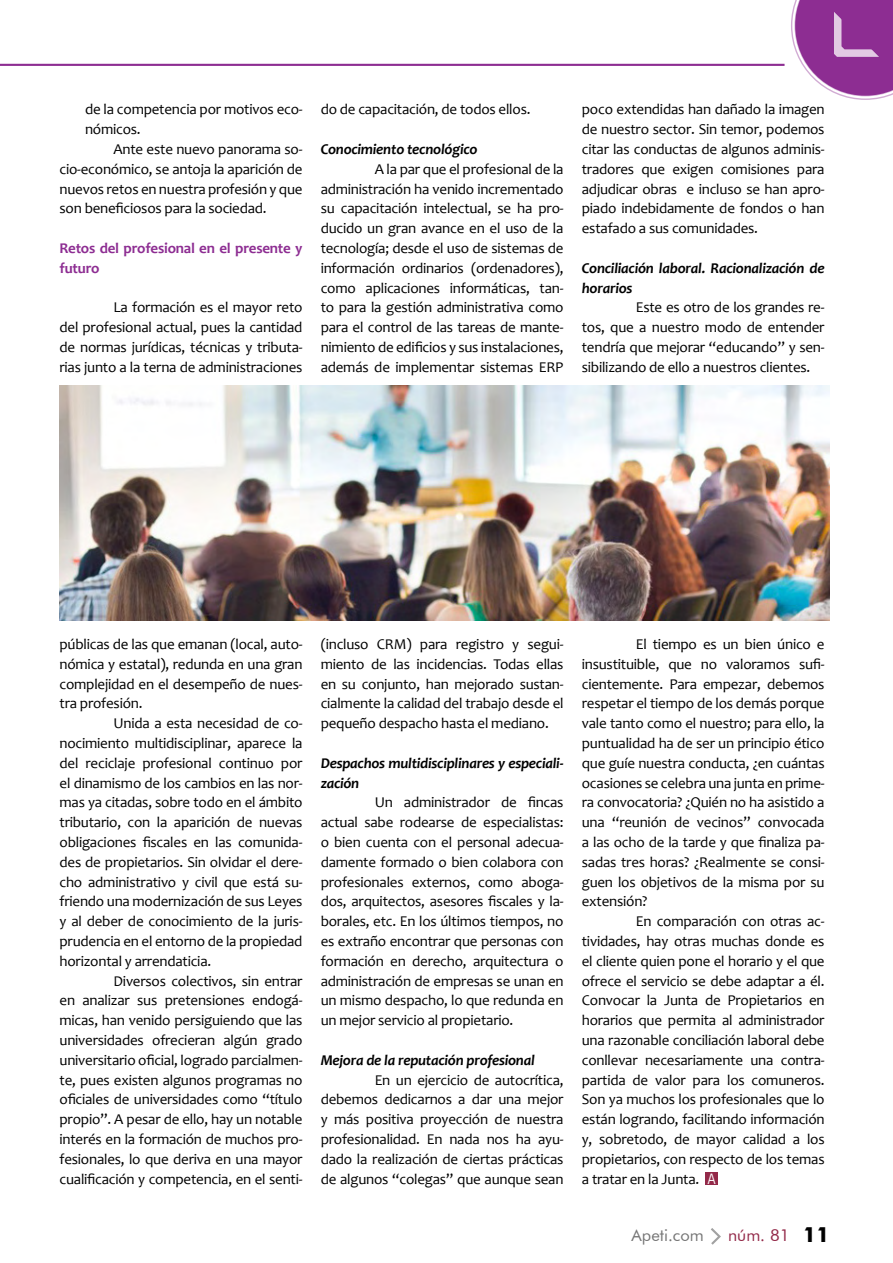
<style>
.page{position:relative;width:893px;height:1263px;background:#fff}
.page>*{position:absolute;margin:0;border:0;box-sizing:border-box;transform-origin:0 0}
.t1{font:16.5px "Futura BT";color:#757575}
.t2{font:16.5px "Futura BT";color:#932949}
.t3{font:15px/19.8px "Candara";letter-spacing:-.015em;color:#000;text-align:justify}
.t4{font:italic 700 15px/19.8px "Candara";letter-spacing:-.015em;color:#000}
.t5{font:700 15px/19.8px "Candara";letter-spacing:-.015em;color:#8d2d92}
.s1{font-family:"Armata";font-size:13.95px;color:#fff}
.s2{font-weight:700;font-size:21px;color:#000}
</style>
<div class="page">
<svg style="left:711px;top:1228px;width:10px;height:17px"></svg>
<div style="left:705px;top:1172px;width:13px;height:13px;background:#932949"></div>
<hr style="left:0;top:64px;width:784px;height:2px;background:#8d2d92">
<svg style="left:791px;top:0;width:102px;height:100px"></svg>
<img style="left:60px;top:386px;width:769px;height:235px">
<p class="t3" style="left:85px;top:99px;width:219px">de la competencia por motivos eco&shy;nómicos.</p>
<p class="t3" style="left:60px;top:139px;width:245px;text-indent:54px">Ante este nuevo panorama so&shy;cio-económico, se antoja la aparición de nuevos retos en nuestra profesión y que son beneficiosos para la sociedad.</p>
<p class="t5" style="left:60px;top:238px;width:245px">Retos del profesional en el presente y futuro</p>
<p class="t3" style="left:60px;top:297px;width:245px;text-indent:54px">La formación es el mayor reto del profesional actual, pues la cantidad de normas jurídicas, técnicas y tributa&shy;rias junto a la terna de administraciones</p>
<p class="t3" style="left:321px;top:99px;width:211px">do de capacitación, de todos ellos.</p>
<p class="t4" style="left:321px;top:139px;width:158px">Conocimiento tecnológico</p>
<p class="t3" style="left:321px;top:159px;width:244px;text-indent:54px">A la par que el profesional de la administración ha venido incrementado su capacitación intelectual, se ha pro&shy;ducido un gran avance en el uso de la tecnología; desde el uso de sistemas de información ordinarios (ordenadores), como aplicaciones informáticas, tan&shy;to para la gestión administrativa como para el control de las tareas de mante&shy;nimiento de edificios y sus instalaciones, además de implementar sistemas ERP</p>
<p class="t3" style="left:582px;top:99px;width:244px">poco extendidas han dañado la imagen de nuestro sector. Sin temor, podemos citar las conductas de algunos adminis&shy;tradores que exigen comisiones para adjudicar obras e incluso se han apro&shy;piado indebidamente de fondos o han estafado a sus comunidades.</p>
<p class="t4" style="left:582px;top:258px;width:244px">Conciliación laboral. Racionalización de horarios</p>
<p class="t3" style="left:582px;top:297px;width:244px;text-indent:54px">Este es otro de los grandes re&shy;tos, que a nuestro modo de entender tendría que mejorar “educando” y sen&shy;sibilizando de ello a nuestros clientes.</p>
<p class="t3" style="left:60px;top:634px;width:245px">públicas de las que emanan (local, auto&shy;nómica y estatal), redunda en una gran complejidad en el desempeño de nues&shy;tra profesión.</p>
<p class="t3" style="left:60px;top:713px;width:245px;text-indent:54px">Unida a esta necesidad de co&shy;nocimiento multidisciplinar, aparece la del reciclaje profesional continuo por el dinamismo de los cambios en las nor&shy;mas ya citadas, sobre todo en el ámbito tributario, con la aparición de nuevas obligaciones fiscales en las comunida&shy;des de propietarios. Sin olvidar el dere&shy;cho administrativo y civil que está su&shy;friendo una modernización de sus Leyes y al deber de conocimiento de la juris&shy;prudencia en el entorno de la propiedad horizontal y arrendaticia.</p>
<p class="t3" style="left:60px;top:971px;width:245px;text-indent:54px">Diversos colectivos, sin entrar en analizar sus pretensiones endogá&shy;micas, han venido persiguiendo que las universidades ofrecieran algún grado universitario oficial, logrado parcialmen&shy;te, pues existen algunos programas no oficiales de universidades como “título propio”. A pesar de ello, hay un notable interés en la formación de muchos pro&shy;fesionales, lo que deriva en una mayor cualificación y competencia, en el senti-</p>
<p class="t3" style="left:321px;top:634px;width:244px">(incluso CRM) para registro y segui&shy;miento de las incidencias. Todas ellas en su conjunto, han mejorado sustan&shy;cialmente la calidad del trabajo desde el pequeño despacho hasta el mediano.</p>
<p class="t4" style="left:321px;top:753px;width:244px">Despachos multidisciplinares y especiali&shy;zación</p>
<p class="t3" style="left:321px;top:792px;width:244px;text-indent:54px">Un administrador de fincas actual sabe rodearse de especialistas: o bien cuenta con el personal adecua&shy;damente formado o bien colabora con profesionales externos, como aboga&shy;dos, arquitectos, asesores fiscales y la&shy;borales, etc. En los últimos tiempos, no es extraño encontrar que personas con formación en derecho, arquitectura o administración de empresas se unan en un mismo despacho, lo que redunda en un mejor servicio al propietario.</p>
<p class="t4" style="left:321px;top:1050px;width:216px">Mejora de la reputación profesional</p>
<p class="t3" style="left:321px;top:1070px;width:244px;text-indent:54px">En un ejercicio de autocrítica, debemos dedicarnos a dar una mejor y más positiva proyección de nuestra profesionalidad. En nada nos ha ayu&shy;dado la realización de ciertas prácticas de algunos “colegas” que aunque sean</p>
<p class="t3" style="left:582px;top:634px;width:244px;text-indent:54px">El tiempo es un bien único e insustituible, que no valoramos sufi&shy;cientemente. Para empezar, debemos respetar el tiempo de los demás porque vale tanto como el nuestro; para ello, la puntualidad ha de ser un principio ético que guíe nuestra conducta, ¿en cuántas ocasiones se celebra una junta en prime&shy;ra convocatoria? ¿Quién no ha asistido a una “reunión de vecinos” convocada a las ocho de la tarde y que finaliza pa&shy;sadas tres horas? ¿Realmente se consi&shy;guen los objetivos de la misma por su extensión?</p>
<p class="t3" style="left:582px;top:911px;width:244px;text-indent:54px">En comparación con otras ac&shy;tividades, hay otras muchas donde es el cliente quien pone el horario y el que ofrece el servicio se debe adaptar a él.<br>Convocar la Junta de Propietarios en horarios que permita al administrador una razonable conciliación laboral debe conllevar necesariamente una contra&shy;partida de valor para los comuneros.<br>Son ya muchos los profesionales que lo están logrando, facilitando información y, sobretodo, de mayor calidad a los propietarios, con respecto de los temas a tratar en la Junta. <span class="s1">A</span></p>
<p class="t1" style="left:632px;top:1224px;width:74px">Apeti.com</p>
<p class="t2" style="left:728px;top:1224px;width:103px">núm. 81 <span class="s2">11</span></p>
</div>
